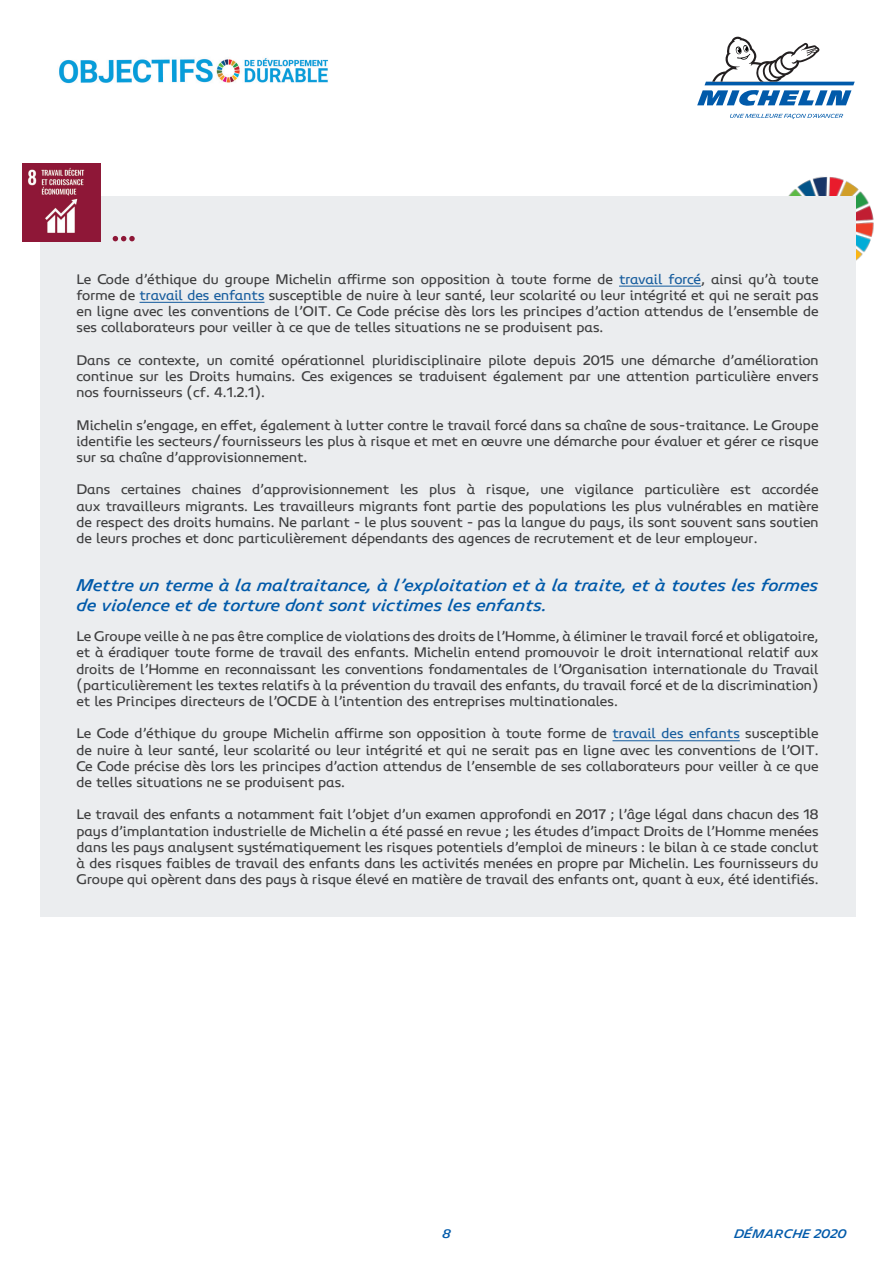
<style>
.page{position:relative;width:893px;height:1263px;background:#fff}
.page>*{position:absolute;margin:0;border:0;box-sizing:border-box;transform-origin:0 0}
.t1{font:italic 500 16.5px/19.8px "Michelin Unit Text";color:#015aaa}
.t2{font:13.5px/16.2px "Michelin Unit Text";color:#3e3e3f;text-align:justify}
.t3{font:italic 500 12px "Michelin Unit Text";color:#015aaa}
.s1{color:#175d9e}
</style>
<div class="page">
<img style="left:788px;top:176px;width:86px;height:98px">
<div style="left:40px;top:196px;width:815px;height:721px;background:#ebedef"></div>
<img style="left:23px;top:163px;width:78px;height:78px">
<svg style="left:113px;top:236px;width:22px;height:5px"></svg>
<svg style="left:730px;top:114px;width:113px;height:5px"></svg>
<svg style="left:697px;top:37px;width:158px;height:69px"></svg>
<img style="left:59px;top:58px;width:269px;height:26px">
<hr style="left:619px;top:286px;width:82px;height:1px;background:#175d9e">
<hr style="left:140px;top:302px;width:124px;height:1px;background:#175d9e">
<hr style="left:612px;top:740px;width:128px;height:1px;background:#175d9e">
<p class="t2" style="left:77px;top:271px;width:743px">Le Code d’éthique du groupe Michelin affirme son opposition à toute forme de <span class="s1">travail forcé</span>, ainsi qu’à toute forme de <span class="s1">travail des enfants</span> susceptible de nuire à leur santé, leur scolarité ou leur intégrité et qui ne serait pas en ligne avec les conventions de l’OIT. Ce Code précise dès lors les principes d’action attendus de l’ensemble de ses collaborateurs pour veiller à ce que de telles situations ne se produisent pas.</p>
<p class="t2" style="left:77px;top:352px;width:743px">Dans ce contexte, un comité opérationnel pluridisciplinaire pilote depuis 2015 une démarche d’amélioration continue sur les Droits humains. Ces exigences se traduisent également par une attention particulière envers nos fournisseurs (cf. 4.1.2.1).</p>
<p class="t2" style="left:77px;top:417px;width:743px">Michelin s’engage, en effet, également à lutter contre le travail forcé dans sa chaîne de sous-traitance. Le Groupe identifie les secteurs/fournisseurs les plus à risque et met en œuvre une démarche pour évaluer et gérer ce risque sur sa chaîne d’approvisionnement.</p>
<p class="t2" style="left:77px;top:482px;width:743px">Dans certaines chaines d’approvisionnement les plus à risque, une vigilance particulière est accordée aux travailleurs migrants. Les travailleurs migrants font partie des populations les plus vulnérables en matière de respect des droits humains. Ne parlant - le plus souvent - pas la langue du pays, ils sont souvent sans soutien de leurs proches et donc particulièrement dépendants des agences de recrutement et de leur employeur.</p>
<p class="t1" style="left:77px;top:576px;width:743px">Mettre un terme à la maltraitance, à l’exploitation et à la traite, et à toutes les formes de violence et de torture dont sont victimes les enfants.</p>
<p class="t2" style="left:77px;top:628px;width:743px">Le Groupe veille à ne pas être complice de violations des droits de l’Homme, à éliminer le travail forcé et obligatoire, et à éradiquer toute forme de travail des enfants. Michelin entend promouvoir le droit international relatif aux droits de l’Homme en reconnaissant les conventions fondamentales de l’Organisation internationale du Travail (particulièrement les textes relatifs à la prévention du travail des enfants, du travail forcé et de la discrimination) et les Principes directeurs de l’OCDE à l’intention des entreprises multinationales.</p>
<p class="t2" style="left:77px;top:726px;width:743px">Le Code d’éthique du groupe Michelin affirme son opposition à toute forme de <span class="s1">travail des enfants</span> susceptible de nuire à leur santé, leur scolarité ou leur intégrité et qui ne serait pas en ligne avec les conventions de l’OIT.<br>Ce Code précise dès lors les principes d’action attendus de l’ensemble de ses collaborateurs pour veiller à ce que de telles situations ne se produisent pas.</p>
<p class="t2" style="left:77px;top:807px;width:743px">Le travail des enfants a notamment fait l’objet d’un examen approfondi en 2017 ; l’âge légal dans chacun des 18 pays d’implantation industrielle de Michelin a été passé en revue ; les études d’impact Droits de l’Homme menées dans les pays analysent systématiquement les risques potentiels d’emploi de mineurs : le bilan à ce stade conclut à des risques faibles de travail des enfants dans les activités menées en propre par Michelin. Les fournisseurs du Groupe qui opèrent dans des pays à risque élevé en matière de travail des enfants ont, quant à eux, été identifiés.</p>
<p class="t3" style="left:442px;top:1226px;width:10px">8</p>
<p class="t3" style="left:734px;top:1226px;width:114px">DÉMARCHE 2020</p>
</div>
